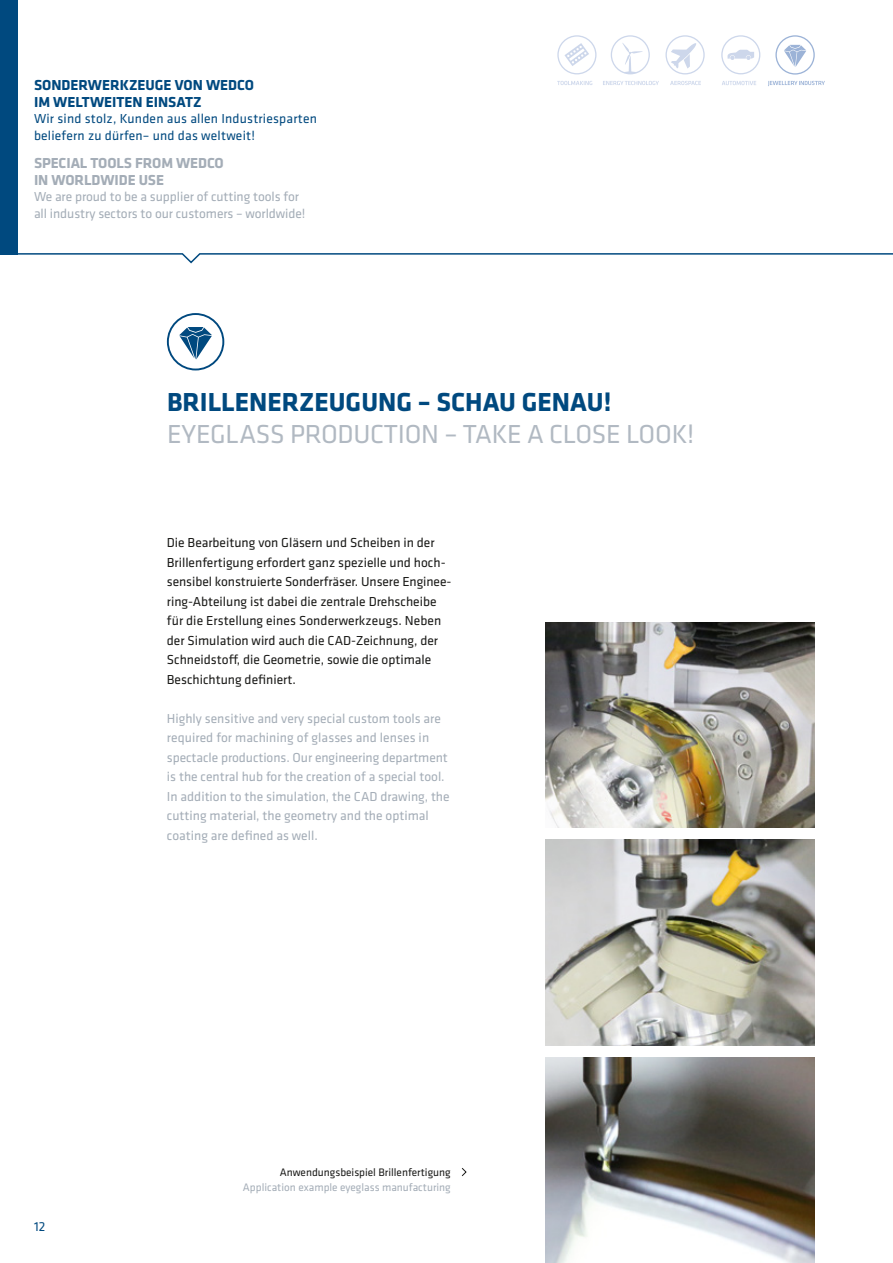
<style>
.page{position:relative;width:893px;height:1263px;background:#fff}
.page>*{position:absolute;margin:0;border:0;box-sizing:border-box;transform-origin:0 0}
.t1{font:27px "Klavika Basic";letter-spacing:-.01em;color:#b1b9c2}
.t2{font:700 27px "Klavika Basic";color:#00497f}
.t3{font:700 15px/16.5px "Klavika Basic";color:#00497f}
.t4{font:700 15px/16.5px "Klavika Basic";letter-spacing:-.005em;color:#a4adb7}
.t5{font:13.5px/19.5px "Klavika Basic";color:#a4adb7}
.t6{font:13.5px/19.5px "Klavika Basic";color:#1a1a18}
.t7{font:13.5px/16.5px "Klavika Basic";letter-spacing:.015em;color:#00497f}
.t8{font:11.25px "Klavika Basic";color:#a4adb7}
.t9{font:11.25px "Klavika Basic";color:#1a1a18}
</style>
<div class="page">
<svg style="left:17px;top:0;width:876px;height:264px"></svg>
<div style="left:0;top:0;width:17px;height:255px;background:#00497f"></div>
<svg style="left:167px;top:313px;width:57px;height:57px"></svg>
<img style="left:545px;top:622px;width:270px;height:206px">
<img style="left:545px;top:840px;width:270px;height:205px">
<img style="left:545px;top:1057px;width:270px;height:206px">
<svg style="left:461px;top:1168px;width:6px;height:9px"></svg>
<svg style="left:611px;top:35px;width:39px;height:39px"></svg>
<svg style="left:721px;top:35px;width:39px;height:39px"></svg>
<svg style="left:557px;top:35px;width:39px;height:39px"></svg>
<svg style="left:775px;top:35px;width:40px;height:40px"></svg>
<svg style="left:768px;top:81px;width:57px;height:5px"></svg>
<svg style="left:603px;top:81px;width:56px;height:4px"></svg>
<svg style="left:557px;top:81px;width:35px;height:4px"></svg>
<svg style="left:665px;top:35px;width:40px;height:39px"></svg>
<svg style="left:670px;top:81px;width:31px;height:4px"></svg>
<svg style="left:722px;top:81px;width:34px;height:4px"></svg>
<p class="t3" style="left:34px;top:76px;width:221px">SONDERWERKZEUGE VON WEDCO<br>IM WELTWEITEN EINSATZ</p>
<p class="t7" style="left:34px;top:110px;width:284px">Wir sind stolz, Kunden aus allen Industriesparten beliefern zu dürfen– und das weltweit!</p>
<p class="t4" style="left:34px;top:154px;width:191px">SPECIAL TOOLS FROM WEDCO<br>IN WORLDWIDE USE</p>
<p class="t5" style="left:34px;top:188px;width:273px;line-height:16.5px">We are proud to be a supplier of cutting tools for all industry sectors to our customers – worldwide!</p>
<h1 class="t2" style="left:167px;top:383px;width:446px">BRILLENERZEUGUNG – SCHAU GENAU!</h1>
<h1 class="t1" style="left:167px;top:417px;width:529px">EYEGLASS PRODUCTION – TAKE A CLOSE LOOK!</h1>
<p class="t6" style="left:167px;top:532px;width:286px">Die Bearbeitung von Gläsern und Scheiben in der Brillenfertigung erfordert ganz spezielle und hoch&shy;sensibel konstruierte Sonderfräser. Unsere Enginee&shy;ring-Abteilung ist dabei die zentrale Drehscheibe für die Erstellung eines Sonderwerkzeugs. Neben der Simulation wird auch die CAD-Zeichnung, der Schneidstoff, die Geometrie, sowie die optimale Beschichtung definiert.</p>
<p class="t5" style="left:167px;top:708px;width:284px">Highly sensitive and very special custom tools are required for machining of glasses and lenses in spectacle productions. Our engineering department is the central hub for the creation of a special tool.<br>In addition to the simulation, the CAD drawing, the cutting material, the geometry and the optimal coating are defined as well.</p>
<p class="t7" style="left:34px;top:1217px;width:13px">12</p>
<p class="t9" style="left:280px;top:1164px;width:172px">Anwendungsbeispiel Brillenfertigung</p>
<p class="t8" style="left:243px;top:1179px;width:209px">Application example eyeglass manufacturing</p>
</div>
